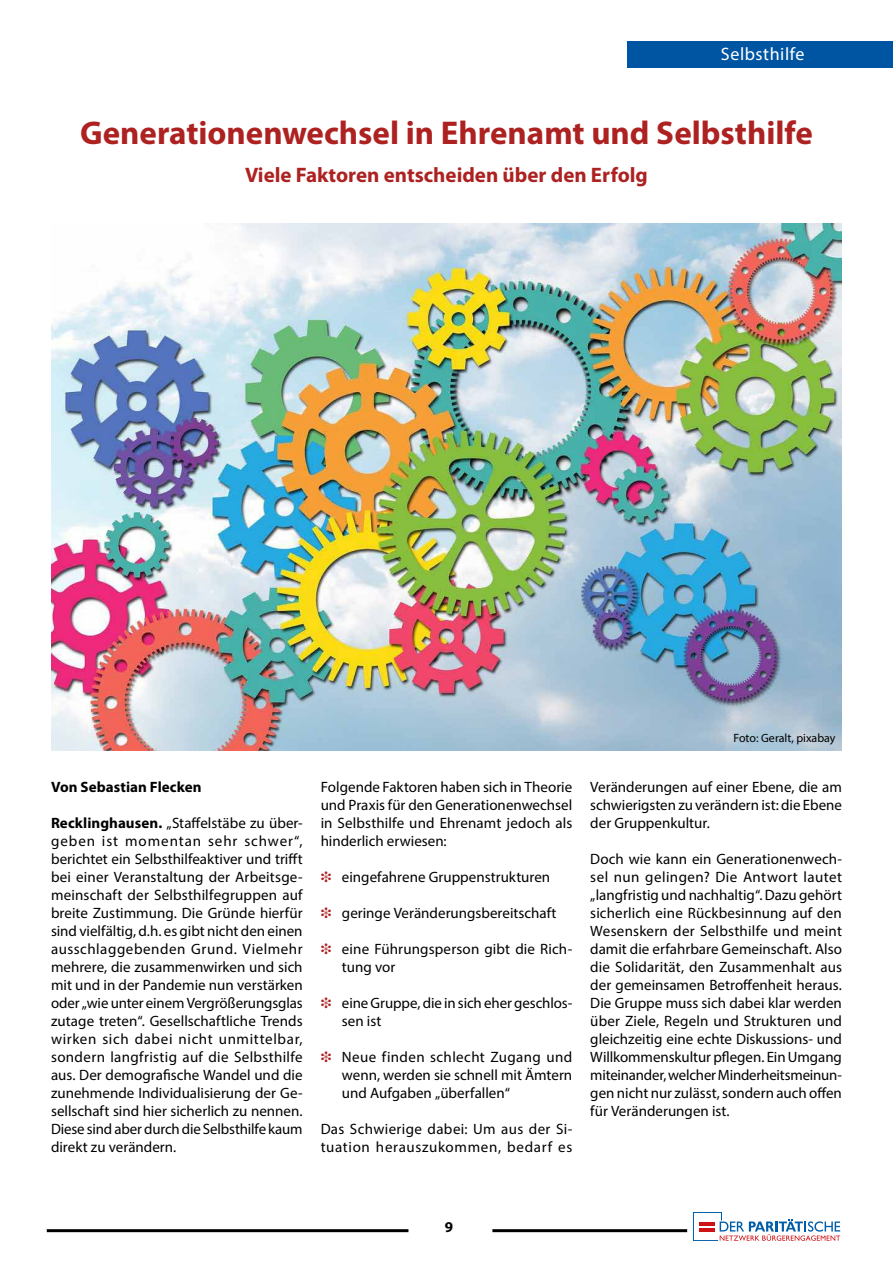
<style>
.page{position:relative;width:893px;height:1263px;background:#fff}
.page>*{position:absolute;margin:0;border:0;box-sizing:border-box;transform-origin:0 0}
.t1{font:700 33px "Myriad Pro";color:#ad2221}
.t2{font:700 21px "Myriad Pro";color:#ad2221}
.t3{font:18px "Myriad Pro";letter-spacing:.03em;color:#fff}
.t4{font:15px/18px "Myriad Pro";color:#000;text-align:justify}
.t5{font:15px/18px "Myriad Pro";letter-spacing:.04em;color:#000}
.t6{font:700 15px "Myriad Pro";letter-spacing:.005em;color:#000}
.t7{font:12px "Myriad Pro";color:#000}
.s1{font-weight:700}
.s2{color:#ad2221}
</style>
<div class="page">
<img style="left:51px;top:223px;width:791px;height:527px">
<svg style="left:693px;top:1212px;width:147px;height:29px"></svg>
<hr style="left:492px;top:1229px;width:195px;height:3px;background:#000">
<hr style="left:47px;top:1229px;width:361px;height:3px;background:#000">
<div style="left:628px;top:42px;width:265px;height:26px;background:#0055a3"></div>
<p class="t3" style="left:721px;top:43px;width:85px">Selbsthilfe</p>
<h1 class="t1" style="left:80px;top:111px;width:734px">Generationenwechsel in Ehrenamt und Selbsthilfe</h1>
<h2 class="t2" style="left:245px;top:161px;width:404px">Viele Faktoren entscheiden über den Erfolg</h2>
<p class="t6" style="left:51px;top:777px;width:152px">Von Sebastian Flecken</p>
<p class="t4" style="left:51px;top:814px;width:253px"><span class="s1">Recklinghausen.</span> „Staffelstäbe zu über&shy;geben ist momentan sehr schwer“, berichtet ein Selbsthilfeaktiver und trifft bei einer Veranstaltung der Arbeitsge&shy;meinschaft der Selbsthilfegruppen auf breite Zustimmung. Die Gründe hierfür sind vielfältig, d.h. es gibt nicht den einen ausschlaggebenden Grund. Vielmehr mehrere, die zusammenwirken und sich mit und in der Pandemie nun verstärken oder „wie unter einem Vergrößerungsglas zutage treten“. Gesellschaftliche Trends wirken sich dabei nicht unmittelbar, sondern langfristig auf die Selbsthilfe aus. Der demografische Wandel und die zunehmende Individualisierung der Ge&shy;sellschaft sind hier sicherlich zu nennen.<br>Diese sind aber durch die Selbsthilfe kaum direkt zu verändern.</p>
<p class="t4" style="left:321px;top:778px;width:253px">Folgende Faktoren haben sich in Theorie und Praxis für den Generationenwechsel in Selbsthilfe und Ehrenamt jedoch als hinderlich erwiesen:</p>
<p class="t4" style="left:321px;top:868px;width:231px"><span class="s2">❉</span> eingefahrene Gruppenstrukturen</p>
<p class="t4" style="left:321px;top:904px;width:237px"><span class="s2">❉</span> geringe Veränderungsbereitschaft</p>
<p class="t4" style="left:342px;top:940px;width:232px;text-indent:-21px"><span class="s2">❉</span> eine Führungsperson gibt die Rich&shy;tung vor</p>
<p class="t4" style="left:342px;top:994px;width:232px;text-indent:-21px"><span class="s2">❉</span> eine Gruppe, die in sich eher geschlos&shy;sen ist</p>
<p class="t4" style="left:342px;top:1048px;width:232px;text-indent:-21px"><span class="s2">❉</span> Neue finden schlecht Zugang und wenn, werden sie schnell mit Ämtern und Aufgaben „überfallen“</p>
<p class="t5" style="left:321px;top:1120px;width:253px">Das Schwierige dabei: Um aus der Si&shy;tuation herauszukommen, bedarf es</p>
<p class="t7" style="left:734px;top:731px;width:103px">Foto: Geralt, pixabay</p>
<p class="t4" style="left:590px;top:778px;width:253px">Veränderungen auf einer Ebene, die am schwierigsten zu verändern ist: die Ebene der Gruppenkultur.</p>
<p class="t4" style="left:590px;top:850px;width:253px">Doch wie kann ein Generationenwech&shy;sel nun gelingen? Die Antwort lautet „langfristig und nachhaltig“. Dazu gehört sicherlich eine Rückbesinnung auf den Wesenskern der Selbsthilfe und meint damit die erfahrbare Gemeinschaft. Also die Solidarität, den Zusammenhalt aus der gemeinsamen Betroffenheit heraus.<br>Die Gruppe muss sich dabei klar werden über Ziele, Regeln und Strukturen und gleichzeitig eine echte Diskussions- und Willkommenskultur pflegen. Ein Umgang miteinander, welcher Minderheitsmeinun&shy;gen nicht nur zulässt, sondern auch offen für Veränderungen ist.</p>
<p class="t6" style="left:445px;top:1217px;width:10px">9</p>
</div>
